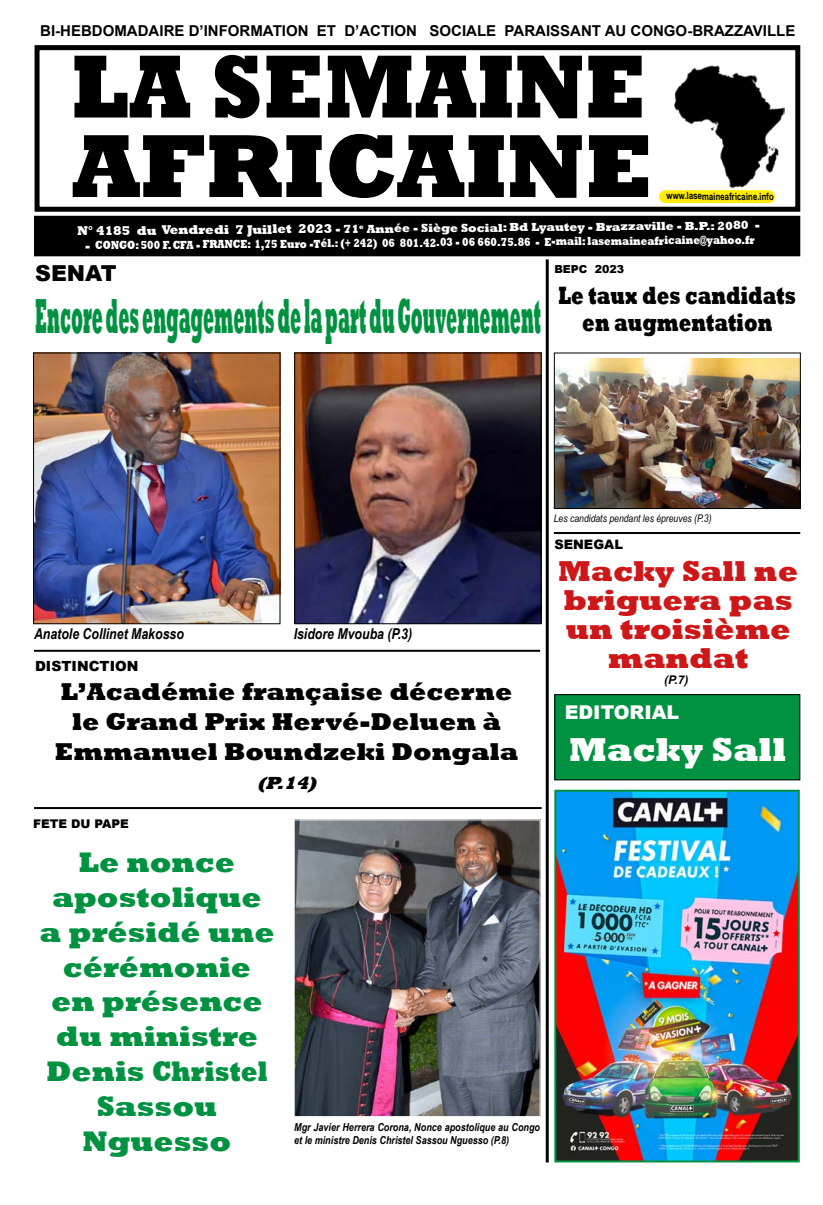
<style>
.page{position:relative;width:823px;height:1205px;background:#fff}
.page>*{position:absolute;margin:0;border:0;box-sizing:border-box;transform-origin:0 0}
.t1{font:800 91px/79.5px "Rockwell";color:#000;scale:.9 1}
.t2{font:800 50.5px "Rockwell";color:#009240;scale:.32 1}
.t3{font:800 34px "Rockwell";color:#fff}
.t4{font:800 29.5px/29px "Rockwell";color:#cd1719;text-align:center}
.t5{font:800 29px/34.8px "Rockwell";color:#009240;text-align:center}
.t6{font:800 25.7px/27px "Rockwell";color:#000;text-align:center;scale:.71 1}
.t7{font:800 25px/30px "Rockwell";color:#000;text-align:center}
.t8{font:900 22px "Arial";letter-spacing:-.005em;color:#000}
.t9{font:900 19px "Arial";color:#fff}
.t10{font:italic 800 18px "Rockwell";color:#000}
.t11{font:700 15px "Arial";color:#000}
.t12{font:italic 700 15px "Arial Narrow";color:#000}
.t13{font:900 14px "Arial";color:#000}
.t14{font:900 13px "Arial";color:#000}
.t15{font:800 12px "Rockwell";letter-spacing:-.015em;color:#fff;scale:.96 1}
.t16{font:900 12px "Arial";color:#000}
.t17{font:italic 700 12px "Arial";color:#000}
.t18{font:italic 700 11px/13.2px "Arial Narrow";color:#000}
.t19{font:900 11px "Arial";color:#000}
.t20{font:italic 10.5px "Arial Narrow";color:#000}
.t21{font:700 10px "Arial Narrow";color:#000;scale:.96 1}
.s1{font-size:13px}
</style>
<div class="page">
<div style="left:35px;top:216px;width:764px;height:40px;background:#000"></div>
<div style="left:35px;top:45px;width:764px;height:167px;border:5px solid #000"></div>
<img style="left:674px;top:65px;width:109px;height:124px">
<div style="left:658px;top:190px;width:116px;height:13px;background:#ffed00;border-radius:6px"></div>
<img style="left:557px;top:793px;width:239px;height:366px">
<div style="left:554px;top:790px;width:245px;height:372px;border:2px solid #009240"></div>
<div style="left:554px;top:695px;width:245px;height:85px;background:#009240"></div>
<div style="left:554px;top:694px;width:245px;height:86px;border:1px solid #000"></div>
<hr style="left:545px;top:259px;width:3px;height:903px;background:#000">
<img style="left:555px;top:358px;width:243px;height:149px">
<div style="left:553px;top:352px;width:247px;height:157px;border:1px solid #000"></div>
<hr style="left:34px;top:650px;width:506px;height:2px;background:#000">
<hr style="left:553px;top:532px;width:246px;height:2px;background:#000">
<img style="left:35px;top:354px;width:243px;height:268px">
<div style="left:33px;top:352px;width:247px;height:272px;border:1px solid #000"></div>
<img style="left:296px;top:354px;width:243px;height:268px">
<div style="left:294px;top:352px;width:247px;height:272px;border:1px solid #000"></div>
<img style="left:295px;top:821px;width:243px;height:294px">
<div style="left:293px;top:819px;width:247px;height:298px;border:1px solid #fff"></div>
<hr style="left:34px;top:807px;width:507px;height:2px;background:#000">
<p class="t11" style="left:40px;top:20px;width:756px">BI-HEBDOMADAIRE D’INFORMATION ET D’ACTION SOCIALE PARAISSANT AU CONGO-BRAZZAVILLE</p>
<h1 class="t1" style="left:71px;top:48px;width:647px">LA SEMAINE<br>AFRICAINE</h1>
<p class="t15" style="left:77px;top:220px;width:712px"><span class="s1">N° 4185 du Vendredi 7 Juillet 2023</span> - 71<sup>e</sup> Année - Siège Social: Bd Lyautey - Brazzaville - B.P.: 2080 -</p>
<p class="t15" style="left:85px;top:236px;width:698px">- CONGO: 500 F. CFA - FRANCE: 1,75 Euro -Tél.: (+ 242) 06 801.42.03 - 06 660.75.86 - E-mail: lasemaineafricaine@yahoo.fr</p>
<p class="t21" style="left:666px;top:189px;width:114px">www.lasemaineafricaine.info</p>
<h3 class="t8" style="left:35px;top:257px;width:83px">SENAT</h3>
<h2 class="t2" style="left:35px;top:287px;width:1581px">Encore des engagements de la part du Gouvernement</h2>
<p class="t19" style="left:554px;top:261px;width:71px">BEPC 2023</p>
<h3 class="t6" style="left:558px;top:282px;width:336px">Le taux des candidats en augmentation</h3>
<p class="t12" style="left:34px;top:622px;width:151px">Anatole Collinet Makosso</p>
<p class="t12" style="left:293px;top:622px;width:120px">Isidore Mvouba (P.3)</p>
<p class="t13" style="left:35px;top:656px;width:105px">DISTINCTION</p>
<h3 class="t7" style="left:55px;top:677px;width:465px">L’Académie française décerne le Grand Prix Hervé-Deluen à<br>Emmanuel Boundzeki Dongala</h3>
<h3 class="t10" style="left:257px;top:773px;width:66px">(P.14)</h3>
<p class="t16" style="left:33px;top:815px;width:97px">FETE DU PAPE</p>
<h3 class="t5" style="left:39px;top:845px;width:237px">Le nonce apostolique a présidé une cérémonie en présence du ministre<br>Denis Christel<br>Sassou<br>Nguesso</h3>
<p class="t18" style="left:294px;top:1120px;width:247px">Mgr Javier Herrera Corona, Nonce apostolique au Congo et le ministre Denis Christel Sassou Nguesso (P.8)</p>
<p class="t20" style="left:553px;top:510px;width:159px">Les candidats pendant les épreuves (P.3)</p>
<p class="t14" style="left:554px;top:534px;width:70px">SENEGAL</p>
<h3 class="t4" style="left:558px;top:557px;width:241px">Macky Sall ne briguera pas un troisième mandat</h3>
<p class="t17" style="left:663px;top:672px;width:26px">(P.7)</p>
<h3 class="t9" style="left:564px;top:698px;width:116px">EDITORIAL</h3>
<h3 class="t3" style="left:569px;top:730px;width:218px">Macky Sall</h3>
</div>
